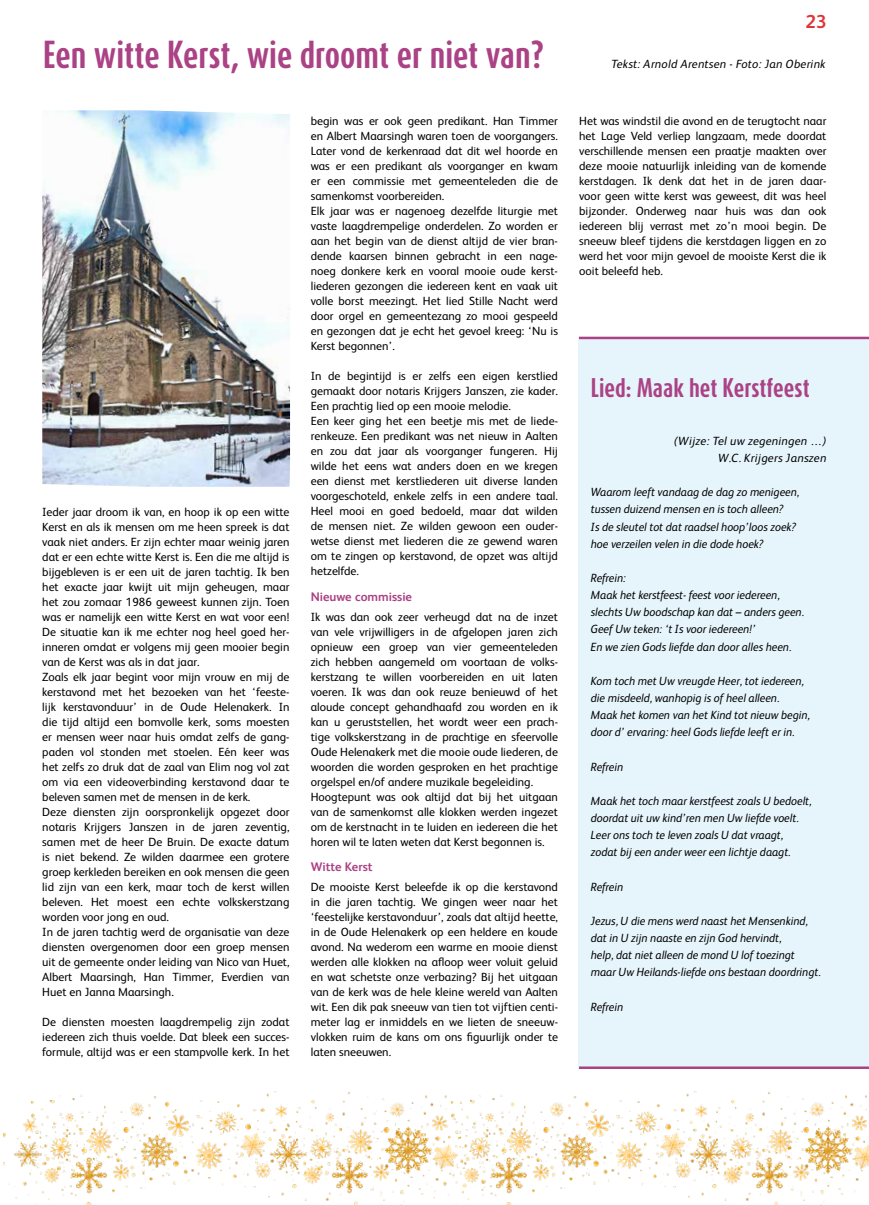
<style>
.page{position:relative;width:869px;height:1205px;background:#fff}
.page>*{position:absolute;margin:0;border:0;box-sizing:border-box;transform-origin:0 0}
.t1{font:700 32.5px "Dax Compact";color:#aa4285}
.t2{font:700 22.5px "Dax Compact";color:#aa4285}
.t3{font:700 18.75px "FS Albert";color:#de353a}
.t4{font:700 12.5px "FS Albert";color:#aa4285}
.t5{font:11.88px/15px "FS Albert";color:#000}
.t6{font:italic 11.88px/17.1px "FS Albert";color:#000;scale:.95 1}
.t7{font:italic 11.88px/17.1px "FS Albert";letter-spacing:.02em;color:#000;text-align:right}
</style>
<div class="page">
<img style="left:3px;top:1091px;width:865px;height:114px">
<div style="left:578px;top:338px;width:290px;height:731px;background:#e6f4fb"></div>
<img style="left:42px;top:110px;width:248px;height:377px">
<hr style="left:578px;top:337px;width:290px;height:2px;background:#aa4285">
<hr style="left:578px;top:1066px;width:290px;height:3px;background:#aa4285">
<h1 class="t1" style="left:43px;top:34px;width:502px">Een witte Kerst, wie droomt er niet van?</h1>
<p class="t5" style="left:42px;top:503px;width:248px">Ieder jaar droom ik van, en hoop ik op een witte Kerst en als ik mensen om me heen spreek is dat vaak niet anders. Er zijn echter maar weinig jaren dat er een echte witte Kerst is. Een die me altijd is bijgebleven is er een uit de jaren tachtig. Ik ben het exacte jaar kwijt uit mijn geheugen, maar het zou zomaar 1986 geweest kunnen zijn. Toen was er namelijk een witte Kerst en wat voor een!<br>De situatie kan ik me echter nog heel goed her&shy;inneren omdat er volgens mij geen mooier begin van de Kerst was als in dat jaar.<br>Zoals elk jaar begint voor mijn vrouw en mij de kerstavond met het bezoeken van het ‘feeste&shy;lijk kerstavonduur’ in de Oude Helenakerk. In die tijd altijd een bomvolle kerk, soms moesten er mensen weer naar huis omdat zelfs de gang&shy;paden vol stonden met stoelen. Eén keer was het zelfs zo druk dat de zaal van Elim nog vol zat om via een videoverbinding kerstavond daar te beleven samen met de mensen in de kerk.<br>Deze diensten zijn oorspronkelijk opgezet door notaris Krijgers Janszen in de jaren zeventig, samen met de heer De Bruin. De exacte datum is niet bekend. Ze wilden daarmee een grotere groep kerkleden bereiken en ook mensen die geen lid zijn van een kerk, maar toch de kerst willen beleven. Het moest een echte volkskerstzang worden voor jong en oud.<br>In de jaren tachtig werd de organisatie van deze diensten overgenomen door een groep mensen uit de gemeente onder leiding van Nico van Huet, Albert Maarsingh, Han Timmer, Everdien van Huet en Janna Maarsingh.</p>
<p class="t5" style="left:42px;top:1013px;width:248px;text-align:justify">De diensten moesten laagdrempelig zijn zodat iedereen zich thuis voelde. Dat bleek een succes&shy;formule, altijd was er een stampvolle kerk. In het</p>
<p class="t5" style="left:310px;top:113px;width:248px">begin was er ook geen predikant. Han Timmer en Albert Maarsingh waren toen de voorgangers.<br>Later vond de kerkenraad dat dit wel hoorde en was er een predikant als voorganger en kwam er een commissie met gemeenteleden die de samenkomst voorbereiden.<br>Elk jaar was er nagenoeg dezelfde liturgie met vaste laagdrempelige onderdelen. Zo worden er aan het begin van de dienst altijd de vier bran&shy;dende kaarsen binnen gebracht in een nage&shy;noeg donkere kerk en vooral mooie oude kerst&shy;liederen gezongen die iedereen kent en vaak uit volle borst meezingt. Het lied Stille Nacht werd door orgel en gemeentezang zo mooi gespeeld en gezongen dat je echt het gevoel kreeg: ‘Nu is Kerst begonnen’.</p>
<p class="t5" style="left:310px;top:368px;width:248px">In de begintijd is er zelfs een eigen kerstlied gemaakt door notaris Krijgers Janszen, zie kader.<br>Een prachtig lied op een mooie melodie.<br>Een keer ging het een beetje mis met de liede&shy;renkeuze. Een predikant was net nieuw in Aalten en zou dat jaar als voorganger fungeren. Hij wilde het eens wat anders doen en we kregen een dienst met kerstliederen uit diverse landen voorgeschoteld, enkele zelfs in een andere taal.<br>Heel mooi en goed bedoeld, maar dat wilden de mensen niet. Ze wilden gewoon een ouder&shy;wetse dienst met liederen die ze gewend waren om te zingen op kerstavond, de opzet was altijd hetzelfde.</p>
<p class="t4" style="left:310px;top:588px;width:103px">Nieuwe commissie</p>
<p class="t5" style="left:310px;top:608px;width:248px">Ik was dan ook zeer verheugd dat na de inzet van vele vrijwilligers in de afgelopen jaren zich opnieuw een groep van vier gemeenteleden zich hebben aangemeld om voortaan de volks&shy;kerstzang te willen voorbereiden en uit laten voeren. Ik was dan ook reuze benieuwd of het aloude concept gehandhaafd zou worden en ik kan u geruststellen, het wordt weer een prach&shy;tige volkskerstzang in de prachtige en sfeervolle Oude Helenakerk met die mooie oude liederen, de woorden die worden gesproken en het prachtige orgelspel en/of andere muzikale begeleiding.<br>Hoogtepunt was ook altijd dat bij het uitgaan van de samenkomst alle klokken werden ingezet om de kerstnacht in te luiden en iedereen die het horen wil te laten weten dat Kerst begonnen is.</p>
<p class="t4" style="left:310px;top:858px;width:63px">Witte Kerst</p>
<p class="t5" style="left:310px;top:878px;width:248px;text-align:justify">De mooiste Kerst beleefde ik op die kerstavond in die jaren tachtig. We gingen weer naar het ‘feestelijke kerstavonduur’, zoals dat altijd heette, in de Oude Helenakerk op een heldere en koude avond. Na wederom een warme en mooie dienst werden alle klokken na afloop weer voluit geluid en wat schetste onze verbazing? Bij het uitgaan van de kerk was de hele kleine wereld van Aalten wit. Een dik pak sneeuw van tien tot vijftien centi&shy;meter lag er inmiddels en we lieten de sneeuw&shy;vlokken ruim de kans om ons figuurlijk onder te laten sneeuwen.</p>
<h3 class="t3" style="left:805px;top:9px;width:23px">23</h3>
<p class="t7" style="left:611px;top:55px;width:215px">Tekst: Arnold Arentsen - Foto: Jan Oberink</p>
<p class="t5" style="left:579px;top:113px;width:248px;text-align:justify">Het was windstil die avond en de terugtocht naar het Lage Veld verliep langzaam, mede doordat verschillende mensen een praatje maakten over deze mooie natuurlijk inleiding van de komende kerstdagen. Ik denk dat het in de jaren daar&shy;voor geen witte kerst was geweest, dit was heel bijzonder. Onderweg naar huis was dan ook iedereen blij verrast met zo’n mooi begin. De sneeuw bleef tijdens die kerstdagen liggen en zo werd het voor mijn gevoel de mooiste Kerst die ik ooit beleefd heb.</p>
<h2 class="t2" style="left:590px;top:373px;width:220px">Lied: Maak het Kerstfeest</h2>
<p class="t7" style="left:674px;top:431px;width:154px">(Wijze: Tel uw zegeningen …)<br>W.C. Krijgers Janszen</p>
<p class="t6" style="left:590px;top:483px;width:221px">Waarom leeft vandaag de dag zo menigeen, tussen duizend mensen en is toch alleen?<br>Is de sleutel tot dat raadsel hoop’loos zoek? hoe verzeilen velen in die dode hoek?</p>
<p class="t6" style="left:590px;top:569px;width:226px">Refrein:<br>Maak het kerstfeest- feest voor iedereen, slechts Uw boodschap kan dat – anders geen.<br>Geef Uw teken: ‘t Is voor iedereen!’<br>En we zien Gods liefde dan door alles heen.</p>
<p class="t6" style="left:590px;top:671px;width:232px">Kom toch met Uw vreugde Heer, tot iedereen, die misdeeld, wanhopig is of heel alleen.<br>Maak het komen van het Kind tot nieuw begin, door d’ ervaring: heel Gods liefde leeft er in.</p>
<p class="t6" style="left:590px;top:757px;width:36px">Refrein</p>
<p class="t6" style="left:590px;top:791px;width:234px">Maak het toch maar kerstfeest zoals U bedoelt, doordat uit uw kind’ren men Uw liefde voelt.<br>Leer ons toch te leven zoals U dat vraagt, zodat bij een ander weer een lichtje daagt.</p>
<p class="t6" style="left:590px;top:877px;width:36px">Refrein</p>
<p class="t6" style="left:590px;top:911px;width:243px">Jezus, U die mens werd naast het Mensenkind, dat in U zijn naaste en zijn God hervindt,<br>help, dat niet alleen de mond U lof toezingt maar Uw Heilands-liefde ons bestaan doordringt.</p>
<p class="t6" style="left:590px;top:997px;width:36px">Refrein</p>
</div>
